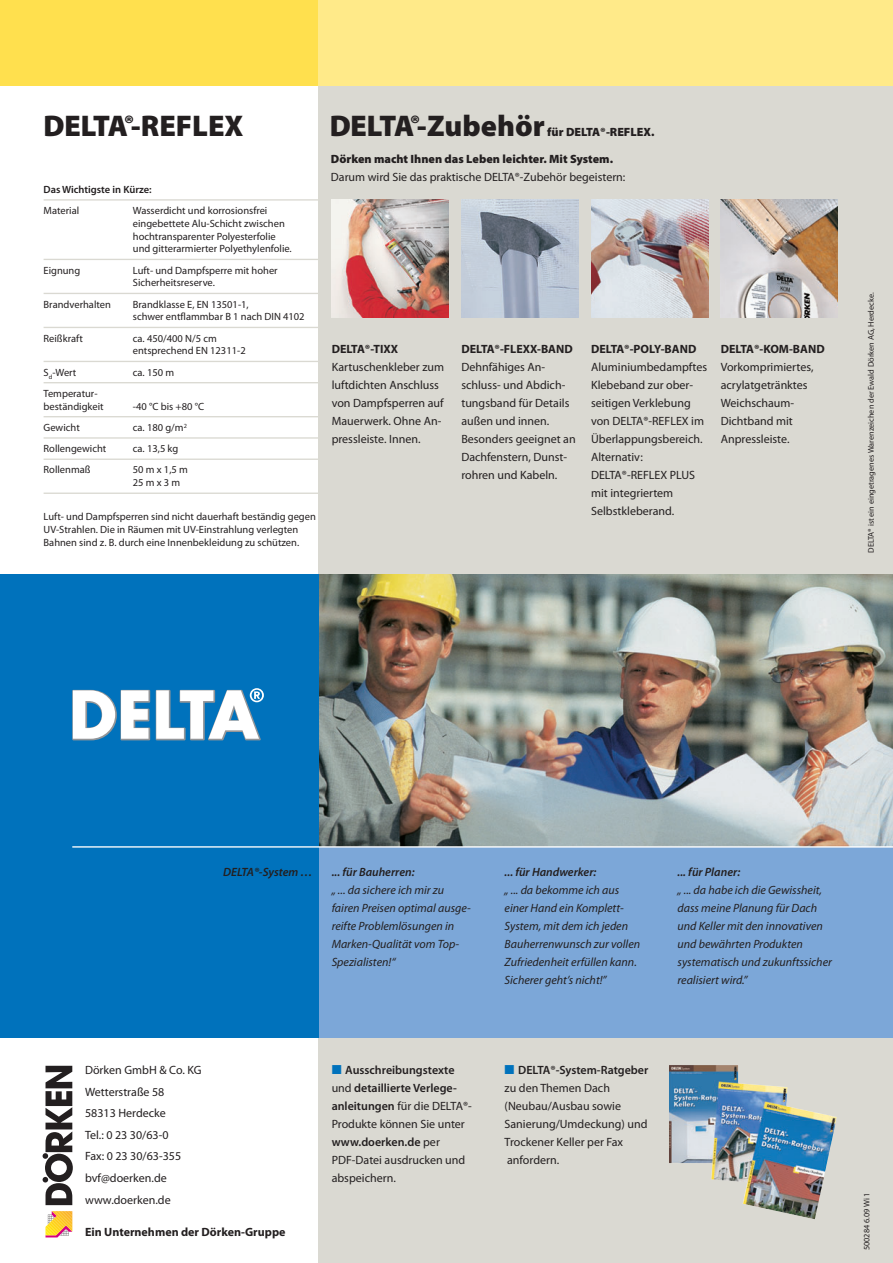
<style>
.page{position:relative;width:893px;height:1263px;background:#fff}
.page>*{position:absolute;margin:0;border:0;box-sizing:border-box;transform-origin:0 0}
.t1{font:900 30px "Delta Myriad Pro";letter-spacing:-.035em;color:#231f20}
.t2{font:12px/18px "Myriad Pro Doerken";color:#231f20}
.t3{font:italic 12px/18px "Myriad Pro Doerken";color:#231f20}
.t4{font:700 12px "Myriad Pro Doerken";color:#231f20}
.t5{font:italic 600 12px "Myriad Pro Doerken";color:#231f20}
.t6{font:900 12px "Myriad Pro Doerken";color:#231f20}
.t7{font:10.5px/12.8px "Myriad Pro Doerken";color:#231f20}
.t8{font:600 10.5px "Myriad Pro Doerken";color:#231f20}
.t9{font:8.25px "Myriad Pro Doerken";color:#231f20}
.s1{font-family:"Myriad Pro Doerken"}
.s2{font-weight:600;color:#0072bc}
.s3{font-weight:600}
</style>
<div class="page">
<div style="left:319px;top:0;width:574px;height:1263px;background:#dad9d2"></div>
<div style="left:319px;top:574px;width:574px;height:464px;background:#7ca7d8"></div>
<img style="left:319px;top:574px;width:574px;height:272px">
<div style="left:0;top:574px;width:319px;height:464px;background:#0072bc"></div>
<div style="left:0;top:0;width:319px;height:85px;background:#ffe04e"></div>
<div style="left:319px;top:0;width:574px;height:85px;background:#ffea89"></div>
<hr style="left:72px;top:846px;width:821px;height:1px;background:#fff">
<img style="left:669px;top:1065px;width:168px;height:135px">
<hr style="left:44px;top:199px;width:275px;height:2px;background:#dad9d2">
<hr style="left:44px;top:259px;width:275px;height:1px;background:#dad9d2">
<hr style="left:44px;top:293px;width:275px;height:1px;background:#dad9d2">
<hr style="left:44px;top:327px;width:275px;height:1px;background:#dad9d2">
<hr style="left:44px;top:361px;width:275px;height:1px;background:#dad9d2">
<hr style="left:44px;top:382px;width:275px;height:1px;background:#dad9d2">
<hr style="left:44px;top:416px;width:275px;height:1px;background:#dad9d2">
<hr style="left:44px;top:437px;width:275px;height:2px;background:#dad9d2">
<hr style="left:44px;top:458px;width:275px;height:2px;background:#dad9d2">
<hr style="left:44px;top:492px;width:275px;height:2px;background:#dad9d2">
<svg style="left:72px;top:690px;width:78px;height:50px"></svg>
<svg style="left:156px;top:688px;width:108px;height:52px"></svg>
<svg style="left:43px;top:1066px;width:30px;height:139px"></svg>
<svg style="left:46px;top:1211px;width:26px;height:26px"></svg>
<img style="left:332px;top:200px;width:117px;height:118px">
<img style="left:461px;top:200px;width:117px;height:118px">
<img style="left:591px;top:200px;width:117px;height:118px">
<img style="left:721px;top:200px;width:117px;height:118px">
<h1 class="t1" style="left:44px;top:114px;width:201px">DELTA®-R<span class="s1">EFLEX</span></h1>
<h1 class="t1" style="left:330px;top:114px;width:217px">DELTA®-Z<span class="s1">ubehör</span></h1>
<p class="t6" style="left:547px;top:127px;width:109px">für DELTA®-REFLEX.</p>
<p class="t8" style="left:44px;top:185px;width:110px">Das Wichtigste in Kürze:</p>
<p class="t7" style="left:44px;top:205px;width:37px">Material</p>
<p class="t7" style="left:133px;top:205px;width:160px">Wasserdicht und korrosionsfrei eingebettete Alu-Schicht zwischen hochtransparenter Polyesterfolie und gitterarmierter Polyethylenfolie.</p>
<p class="t7" style="left:44px;top:264px;width:38px">Eignung</p>
<p class="t7" style="left:133px;top:264px;width:146px">Luft- und Dampfsperre mit hoher<br>Sicherheitsreserve.</p>
<p class="t7" style="left:44px;top:298px;width:69px">Brandverhalten</p>
<p class="t7" style="left:133px;top:298px;width:173px">Brandklasse E, EN 13501-1,<br>schwer entflammbar B 1 nach DIN 4102</p>
<p class="t7" style="left:44px;top:332px;width:41px">Reißkraft</p>
<p class="t7" style="left:133px;top:332px;width:114px">ca. 450/400 N/5 cm entsprechend EN 12311-2</p>
<p class="t7" style="left:44px;top:366px;width:34px">S<sub>d</sub>-Wert</p>
<p class="t7" style="left:133px;top:366px;width:43px">ca. 150 m</p>
<p class="t7" style="left:44px;top:388px;width:62px">Temperatur&shy;beständigkeit</p>
<p class="t7" style="left:133px;top:400px;width:73px">-40 °C bis +80 °C</p>
<p class="t7" style="left:44px;top:422px;width:38px">Gewicht</p>
<p class="t7" style="left:133px;top:422px;width:56px">ca. 180 g/m<sup>2</sup></p>
<p class="t7" style="left:44px;top:443px;width:64px">Rollengewicht</p>
<p class="t7" style="left:133px;top:443px;width:47px">ca. 13,5 kg</p>
<p class="t7" style="left:44px;top:464px;width:49px">Rollenmaß</p>
<p class="t7" style="left:133px;top:464px;width:57px">50 m x 1,5 m<br>25 m x 3 m</p>
<p class="t7" style="left:44px;top:511px;width:274px">Luft- und Dampfsperren sind nicht dauerhaft beständig gegen<br>UV-Strahlen. Die in Räumen mit UV-Einstrahlung verlegten<br>Bahnen sind z. B. durch eine Innenbekleidung zu schützen.</p>
<p class="t6" style="left:331px;top:154px;width:284px">Dörken macht Ihnen das Leben leichter. Mit System.</p>
<p class="t2" style="left:331px;top:169px;width:296px">Darum wird Sie das praktische DELTA®-Zubehör begeistern:</p>
<p class="t4" style="left:332px;top:345px;width:68px">DELTA®-TIXX</p>
<p class="t2" style="left:332px;top:359px;width:114px">Kartuschenkleber zum luftdichten Anschluss von Dampfsperren auf<br>Mauerwerk. Ohne An&shy;pressleiste. Innen.</p>
<p class="t4" style="left:461px;top:345px;width:113px">DELTA®-FLEXX-BAND</p>
<p class="t2" style="left:461px;top:359px;width:116px">Dehnfähiges An&shy;schluss- und Abdich&shy;tungsband für Details außen und innen.<br>Besonders geeignet an<br>Dach fenstern, Dunst&shy;rohren und Kabeln.</p>
<p class="t4" style="left:591px;top:345px;width:107px">DELTA®-POLY-BAND</p>
<p class="t2" style="left:591px;top:359px;width:118px">Aluminiumbedampftes<br>Klebeband zur ober&shy;seitigen Verklebung von DELTA®-REFLEX im<br>Überlappungs bereich.<br>Alternativ:<br>DELTA®-REFLEX PLUS mit integriertem<br>Selbst kleberand.</p>
<p class="t4" style="left:721px;top:345px;width:105px">DELTA®-KOM-BAND</p>
<p class="t2" style="left:721px;top:359px;width:94px">Vorkomprimiertes, acrylatgetränktes<br>Weichschaum-<br>Dicht band mit<br>Anpressleiste.</p>
<p class="t9" style="left:868px;top:553px;width:262px;rotate:-90deg">DELTA® ist ein eingetragenes Warenzeichen der Ewald Dörken AG, Herdecke.</p>
<p class="t5" style="left:223px;top:867px;width:91px">DELTA®-System …</p>
<p class="t5" style="left:332px;top:867px;width:84px">... für Bauherren:</p>
<p class="t3" style="left:332px;top:882px;width:141px">„ ... da sichere ich mir zu fairen Preisen optimal ausge&shy;reifte Problemlösungen in<br>Marken-Qualität vom Top-<br>Spezialisten!“</p>
<p class="t2" style="left:85px;top:1060px;width:118px;line-height:21.6px">Dörken GmbH &amp; Co. KG<br>Wetterstraße 58<br>58313 Herdecke<br>Tel.: 0 23 30/63-0<br>Fax: 0 23 30/63-355 bvf@doerken.de www.doerken.de</p>
<p class="t4" style="left:85px;top:1227px;width:202px">Ein Unternehmen der Dörken-Gruppe</p>
<p class="t2" style="left:332px;top:1062px;width:142px"><span class="s2">■</span> <span class="s3">Ausschreibungstexte </span>und <span class="s3">detaillierte Verlege&shy;anleitungen</span> für die DELTA®-<br>Produkte können Sie unter <span class="s3">www.doerken.de</span> per<br>PDF-Datei ausdrucken und abspeichern.</p>
<p class="t5" style="left:505px;top:867px;width:93px">... für Handwerker:</p>
<p class="t3" style="left:505px;top:882px;width:137px">„ ... da bekomme ich aus einer Hand ein Komplett-<br>System, mit dem ich jeden<br>Bauherrenwunsch zur vollen<br>Zufriedenheit erfüllen kann.<br>Sicherer geht’s nicht!”</p>
<p class="t5" style="left:677px;top:867px;width:64px">... für Planer:</p>
<p class="t3" style="left:677px;top:882px;width:156px">„ ... da habe ich die Gewissheit, dass meine Planung für Dach und Keller mit den innovativen und bewährten Produkten systematisch und zukunftssicher realisiert wird.”</p>
<p class="t2" style="left:505px;top:1062px;width:145px"><span class="s2">■</span> <span class="s3">DELTA®-System-Ratgeber </span>zu den Themen Dach (Neubau/Ausbau sowie<br>Sanierung/Umdeckung) und<br>Trockener Keller per Fax anfordern.</p>
<p class="t9" style="left:863px;top:1250px;width:59px;rotate:-90deg">500284 6.09 Wi 1</p>
</div>
